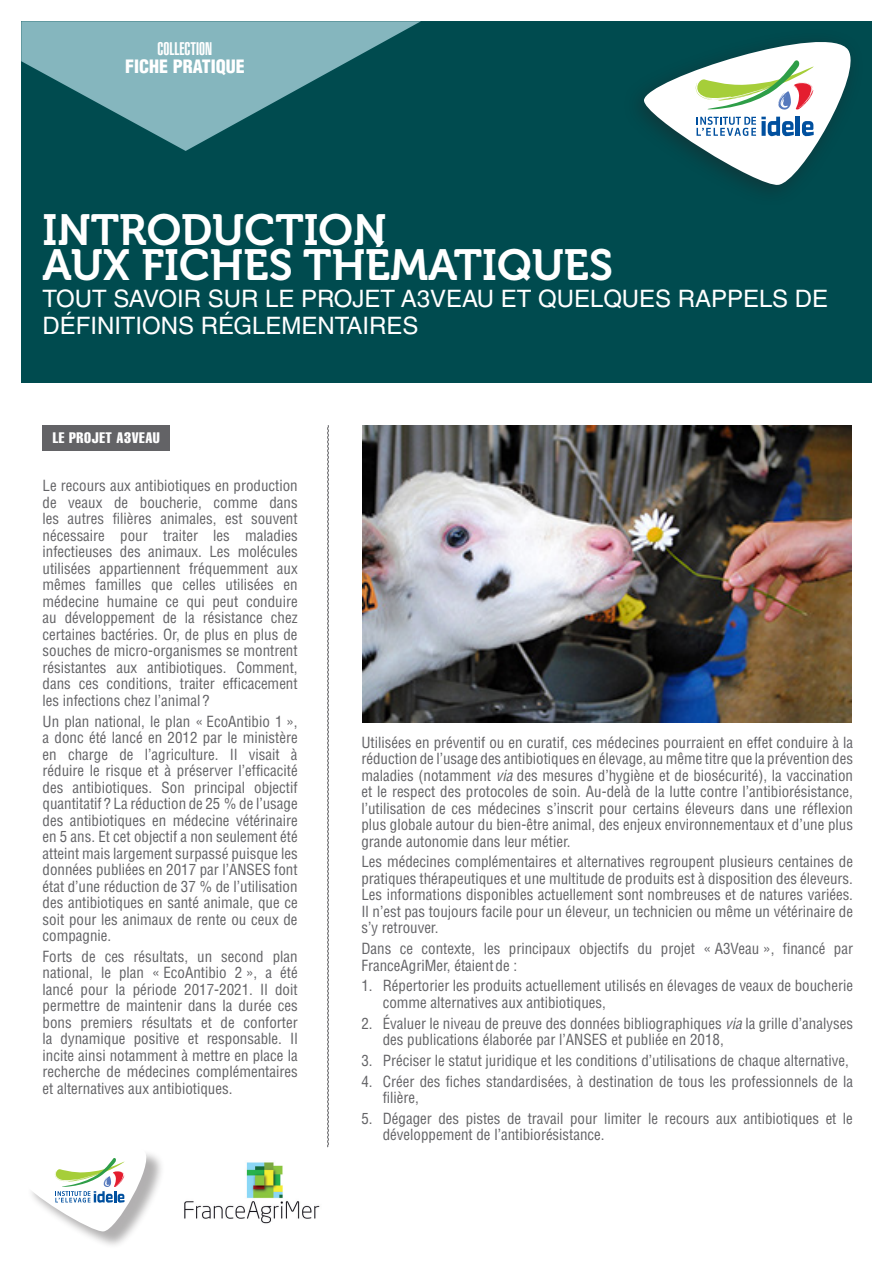
<style>
.page{position:relative;width:893px;height:1263px;background:#fff}
.page>*{position:absolute;margin:0;border:0;box-sizing:border-box;transform-origin:0 0}
.t1{font:43.5px "Museo 700";color:#fff}
.t2{font:24px/27px "Helvetica LT Std";color:#fff}
.t3{font:900 condensed 18px "Helvetica LT Std";color:#fff}
.t4{font:18px "Helvetica LT Std Ultra Comp";color:#fff}
.t5{font:condensed 15px/16.5px "Helvetica LT Std";color:#636366;text-align:justify}
.t6{font:15px "Helvetica LT Std Comp";letter-spacing:.04em;color:#fff}
.s1{font-style:italic}
</style>
<div class="page">
<div style="left:21px;top:21px;width:851px;height:362px;background:#004b4f"></div>
<img style="left:184px;top:1162px;width:136px;height:62px">
<svg style="left:21px;top:21px;width:400px;height:130px;fill:#85b6be"></svg>
<div style="left:27px;top:1149px;width:138px;height:101px;background:#231f20;opacity:.35"></div>
<svg style="left:27px;top:1149px;width:119px;height:82px"></svg>
<svg style="left:644px;top:42px;width:207px;height:143px"></svg>
<div style="left:43px;top:425px;width:127px;height:26px;background:#636366"></div>
<svg style="left:327px;top:425px;width:2px;height:722px"></svg>
<img style="left:362px;top:425px;width:489px;height:298px">
<p class="t4" style="left:158px;top:39px;width:56px">COLLECTION</p>
<p class="t3" style="left:125px;top:55px;width:121px">FICHE PRATIQUE</p>
<p class="t1" style="left:43px;top:206px;width:346px">INTRODUCTION</p>
<p class="t1" style="left:43px;top:240px;width:572px">AUX FICHES THÉMATIQUES</p>
<p class="t2" style="left:43px;top:285px;width:787px">TOUT SAVOIR SUR LE PROJET A3VEAU ET QUELQUES RAPPELS DE<br>DÉFINITIONS RÉGLEMENTAIRES</p>
<p class="t6" style="left:53px;top:428px;width:109px">LE PROJET A3VEAU</p>
<p class="t5" style="left:43px;top:477px;width:257px">Le recours aux antibiotiques en production de veaux de boucherie, comme dans les autres filières animales, est souvent nécessaire pour traiter les maladies infectieuses des animaux. Les molécules utilisées appartiennent fréquemment aux mêmes familles que celles utilisées en médecine humaine ce qui peut conduire au développement de la résistance chez certaines bactéries. Or, de plus en plus de souches de micro-organismes se montrent résistantes aux antibiotiques. Comment, dans ces conditions, traiter efficacement les infections chez l’animal?</p>
<p class="t5" style="left:43px;top:713px;width:257px">Un plan national, le plan « EcoAntibio 1 », a donc été lancé en 2012 par le ministère en charge de l’agriculture. Il visait à réduire le risque et à préserver l’efficacité des antibiotiques. Son principal objectif quantitatif? La réduction de 25 % de l’usage des antibiotiques en médecine vétérinaire en 5 ans. Et cet objectif a non seulement été atteint mais largement surpassé puisque les données publiées en 2017 par l’ANSES font état d’une réduction de 37 % de l’utilisation des antibiotiques en santé animale, que ce soit pour les animaux de rente ou ceux de compagnie.</p>
<p class="t5" style="left:43px;top:948px;width:257px">Forts de ces résultats, un second plan national, le plan « EcoAntibio 2 », a été lancé pour la période 2017-2021. Il doit permettre de maintenir dans la durée ces bons premiers résultats et de conforter la dynamique positive et responsable. Il incite ainsi notamment à mettre en place la recherche de médecines complémentaires et alternatives aux antibiotiques.</p>
<p class="t5" style="left:361px;top:734px;width:493px">Utilisées en préventif ou en curatif, ces médecines pourraient en effet conduire à la réduction de l’usage des antibiotiques en élevage, au même titre que la prévention des maladies (notamment <span class="s1">via</span> des mesures d’hygiène et de biosécurité), la vaccination et le respect des protocoles de soin. Au-delà de la lutte contre l’antibiorésistance, l’utilisation de ces médecines s’inscrit pour certains éleveurs dans une réflexion plus globale autour du bien-être animal, des enjeux environnementaux et d’une plus grande autonomie dans leur métier.</p>
<p class="t5" style="left:361px;top:853px;width:493px">Les médecines complémentaires et alternatives regroupent plusieurs centaines de pratiques thérapeutiques et une multitude de produits est à disposition des éleveurs.<br>Les informations disponibles actuellement sont nombreuses et de natures variées.<br>Il n’est pas toujours facile pour un éleveur, un technicien ou même un vétérinaire de s’y retrouver.</p>
<p class="t5" style="left:361px;top:940px;width:493px">Dans ce contexte, les principaux objectifs du projet « A3Veau », financé par<br>FranceAgriMer, étaient de :</p>
<p class="t5" style="left:383px;top:977px;width:472px;text-indent:-21px">1. Répertorier les produits actuellement utilisés en élevages de veaux de boucherie comme alternatives aux antibiotiques,</p>
<p class="t5" style="left:383px;top:1015px;width:472px;text-indent:-21px">2. Évaluer le niveau de preuve des données bibliographiques <span class="s1">via</span> la grille d’analyses des publications élaborée par l’ANSES et publiée en 2018,</p>
<p class="t5" style="left:361px;top:1052px;width:489px">3. Préciser le statut juridique et les conditions d’utilisations de chaque alternative,</p>
<p class="t5" style="left:383px;top:1073px;width:472px;text-indent:-21px">4. Créer des fiches standardisées, à destination de tous les professionnels de la filière,</p>
<p class="t5" style="left:383px;top:1110px;width:472px;text-indent:-21px">5. Dégager des pistes de travail pour limiter le recours aux antibiotiques et le développement de l’antibiorésistance.</p>
</div>
